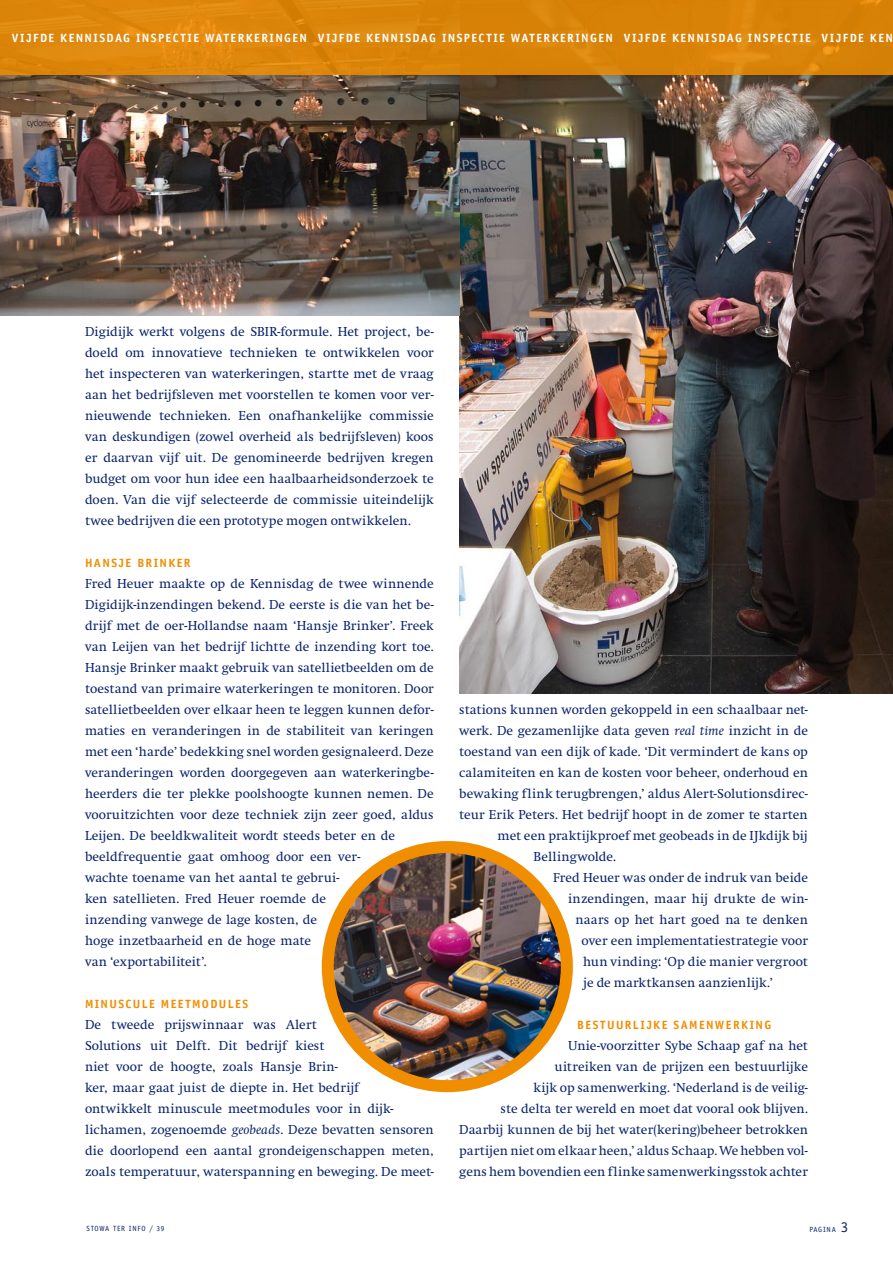
<style>
.page{position:relative;width:893px;height:1263px;background:#fff}
.page>*{position:absolute;margin:0;border:0;box-sizing:border-box;transform-origin:0 0}
.t1{font:13.5px/21px "Swift";letter-spacing:.01em;color:#0a236b}
.t2{font:700 12px "Officina Sans";letter-spacing:.115em;color:#fff}
.t3{font:700 12px "Officina Sans";letter-spacing:.115em;color:#f18e00}
.t4{font:7.5px "Officina Sans";letter-spacing:.1em;color:#0a236b}
.s1{font-style:italic}
.s2{font-size:15px}
</style>
<div class="page">
<img style="left:459px;top:75px;width:434px;height:618px">
<img style="left:0;top:75px;width:459px;height:240px">
<div style="left:0;top:0;width:893px;height:75px;background:#da8409"></div>
<img style="left:328px;top:847px;width:239px;height:239px;border-radius:50%">
<div style="left:322px;top:841px;width:251px;height:251px;border:12px solid #f18e00;border-radius:50%"></div>
<p class="t2" style="left:12px;top:30px;width:882px">VIJFDE KENNISDAG INSPECTIE WATERKERINGEN VIJFDE KENNISDAG INSPECTIE WATERKERINGEN VIJFDE KENNISDAG INSPECTIE VIJFDE KEN</p>
<p class="t1" style="left:85px;top:321px;width:350px;text-align:justify">Digidijk werkt volgens de SBIR-formule. Het project, be&shy;doeld om innovatieve technieken te ontwikkelen voor het inspecteren van waterkeringen, startte met de vraag aan het bedrijfsleven met voorstellen te komen voor ver&shy;nieuwende technieken. Een onafhankelijke commissie van deskundigen (zowel overheid als bedrijfsleven) koos er daarvan vijf uit. De genomineerde bedrijven kregen budget om voor hun idee een haalbaarheidsonderzoek te doen. Van die vijf selecteerde de commissie uiteindelijk twee bedrijven die een prototype mogen ontwikkelen.</p>
<p class="t3" style="left:85px;top:555px;width:107px">HANSJE BRINKER</p>
<p class="t1" style="left:85px;top:573px;width:350px">Fred Heuer maakte op de Kennisdag de twee winnende Digidijk-inzendingen bekend. De eerste is die van het be&shy;drijf met de oer-Hollandse naam ‘Hansje Brinker’. Freek van Leijen van het bedrijf lichtte de inzending kort toe.<br>Hansje Brinker maakt gebruik van satellietbeelden om de toestand van primaire waterkeringen te monitoren. Door satellietbeelden over elkaar heen te leggen kunnen defor&shy;maties en veranderingen in de stabiliteit van keringen met een ‘harde’ bedekking snel worden gesignaleerd. Deze veranderingen worden doorgegeven aan waterkeringbe&shy;heerders die ter plekke poolshoogte kunnen nemen. De vooruitzichten voor deze techniek zijn zeer goed, aldus Leijen. De beeldkwaliteit wordt steeds beter en de beeldfrequentie gaat omhoog door een ver-<br>wachte toename van het aantal te gebrui-<br>ken satellieten. Fred Heuer roemde de<br>inzending vanwege de lage kosten, de<br>hoge inzetbaarheid en de hoge mate<br>van ‘exportabiliteit’.</p>
<p class="t3" style="left:85px;top:996px;width:165px">MINUSCULE MEETMODULES</p>
<p class="t1" style="left:85px;top:1014px;width:350px">De tweede prijswinnaar was Alert<br>Solutions uit Delft. Dit bedrijf kiest<br>niet voor de hoogte, zoals Hansje Brin-<br>ker, maar gaat juist de diepte in. Het bedrijf<br>ontwikkelt minuscule meetmodules voor in dijk&shy;lichamen, zogenoemde <span class="s1">geobeads</span>. Deze bevatten sensoren die doorlopend een aantal grondeigenschappen meten, zoals temperatuur, waterspanning en beweging. De meet-</p>
<p class="t1" style="left:459px;top:699px;width:350px">stations kunnen worden gekoppeld in een schaalbaar net-</p>
<p class="t1" style="left:459px;top:720px;width:350px">werk. De gezamenlijke data geven <span class="s1">real time</span> inzicht in de</p>
<p class="t1" style="left:459px;top:741px;width:350px">toestand van een dijk of kade. ‘Dit vermindert de kans op</p>
<p class="t1" style="left:459px;top:762px;width:350px">calamiteiten en kan de kosten voor beheer, onderhoud en</p>
<p class="t1" style="left:459px;top:783px;width:350px">bewaking flink terugbrengen,’ aldus Alert-Solutionsdirec-</p>
<p class="t1" style="left:459px;top:804px;width:350px">teur Erik Peters. Het bedrijf hoopt in de zomer te starten</p>
<p class="t1" style="left:498px;top:825px;width:312px">met een praktijkproef met geobeads in de IJkdijk bij</p>
<p class="t1" style="left:534px;top:846px;width:84px">Bellingwolde.</p>
<p class="t1" style="left:553px;top:867px;width:256px">Fred Heuer was onder de indruk van beide</p>
<p class="t1" style="left:568px;top:888px;width:241px">inzendingen, maar hij drukte de win-</p>
<p class="t1" style="left:576px;top:909px;width:234px">naars op het hart goed na te denken</p>
<p class="t1" style="left:582px;top:930px;width:228px">over een implementatiestrategie voor</p>
<p class="t1" style="left:583px;top:951px;width:226px">hun vinding: ‘Op die manier vergroot</p>
<p class="t1" style="left:583px;top:972px;width:191px">je de marktkansen aanzienlijk.’</p>
<p class="t3" style="left:577px;top:1017px;width:196px">BESTUURL IJKE SAMENWERKING</p>
<p class="t1" style="left:459px;top:1035px;width:350px;text-align:right">Unie-voorzitter Sybe Schaap gaf na het<br>uitreiken van de prijzen een bestuurlijke<br>kijk op samenwerking. ‘Nederland is de veilig-<br>ste delta ter wereld en moet dat vooral ook blijven.<br>Daarbij kunnen de bij het water(kering)beheer betrokken partijen niet om elkaar heen,’ aldus Schaap. We hebben vol&shy;gens hem bovendien een flinke samenwerkingsstok achter</p>
<p class="t4" style="left:87px;top:1224px;width:80px">STOWA TER INFO / 39</p>
<p class="t4" style="left:809px;top:1225px;width:40px">PAGINA <span class="s2">3</span></p>
</div>
